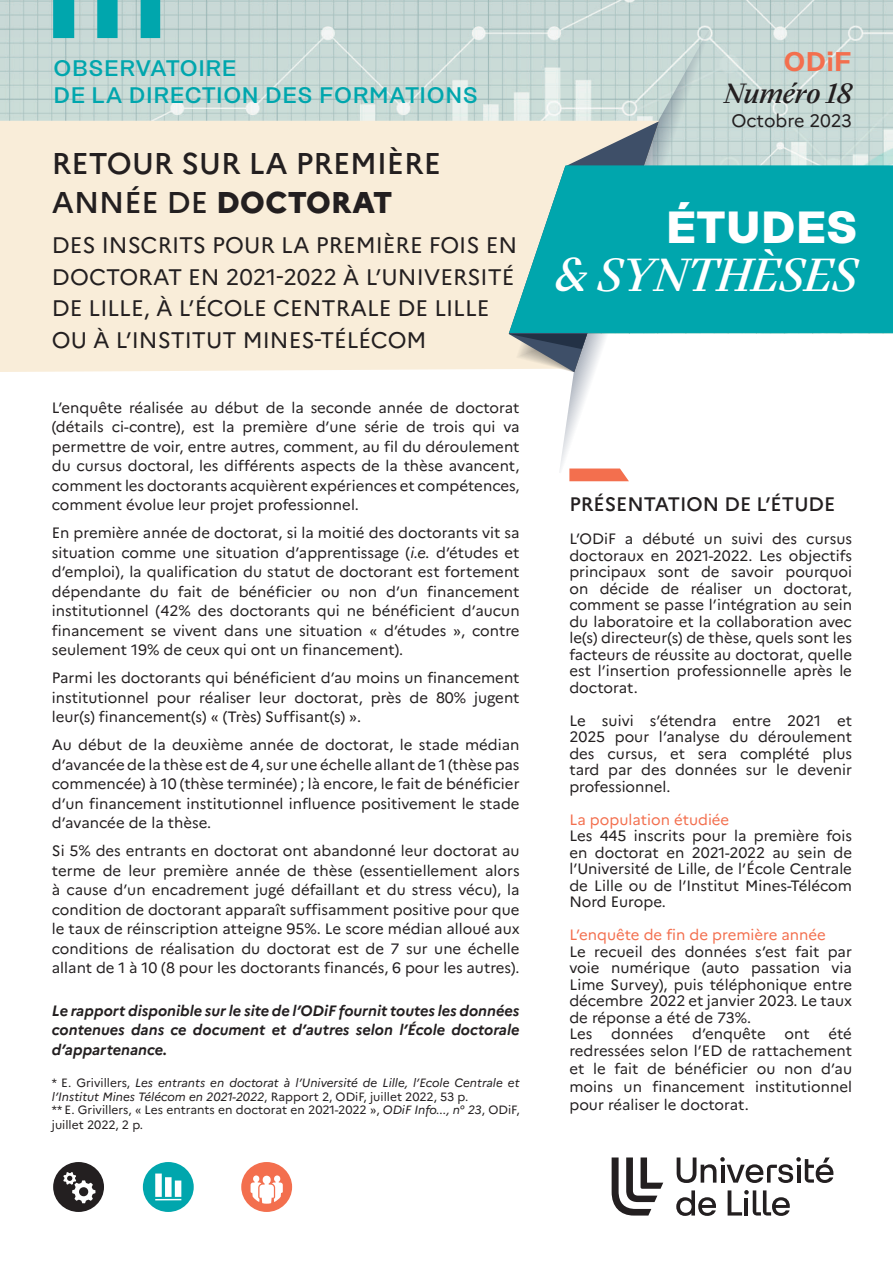
<style>
.page{position:relative;width:893px;height:1263px;background:#fff}
.page>*{position:absolute;margin:0;border:0;box-sizing:border-box;transform-origin:0 0}
.t1{font:italic 500 45px "Eliza";color:#fff}
.t2{font:700 45px "Rational Display";color:#fff}
.t3{font:500 30px/39px "Marianne";color:#231f20}
.t4{font:italic 500 27px "Eliza";color:#231f20}
.t5{font:600 27px "Rational Display";color:#f36f4e}
.t6{font:22.5px/31.5px "Marianne";color:#231f20}
.t7{font:500 22.5px/27px "Rational Display";color:#00a6ad}
.t8{font:500 19.5px "Marianne";color:#231f20}
.t9{font:18px "Marianne";color:#231f20}
.t10{font:15px/16.5px "Marianne";color:#231f20;text-align:justify}
.t11{font:italic 700 15px/19.5px "Marianne";color:#231f20;text-align:justify}
.t12{font:15px "Marianne";color:#f36f4e}
.t13{font:italic 12px/13.5px "Marianne";color:#231f20}
.t14{font:12px "Marianne";color:#231f20}
.s1{font-weight:800}
.s2{font-style:italic}
.s3{font-style:normal}
</style>
<div class="page">
<img style="left:0;top:0;width:893px;height:334px">
<svg style="left:559px;top:31px;width:150px;height:440px"></svg>
<div style="left:0;top:121px;width:659px;height:252px;background:#f9edd9"></div>
<svg style="left:509px;top:121px;width:150px;height:251px"></svg>
<svg style="left:509px;top:165px;width:384px;height:168px;background:#17acb1"></svg>
<svg style="left:53px;top:0;width:156px;height:38px;background:#76c2c3"></svg>
<svg style="left:612px;top:1157px;width:51px;height:58px"></svg>
<svg style="left:676px;top:1190px;width:40px;height:26px"></svg>
<svg style="left:728px;top:1190px;width:62px;height:26px"></svg>
<svg style="left:677px;top:1157px;width:156px;height:26px"></svg>
<svg style="left:143px;top:1162px;width:51px;height:50px"></svg>
<svg style="left:241px;top:1162px;width:51px;height:50px"></svg>
<svg style="left:53px;top:1162px;width:51px;height:50px"></svg>
<svg style="left:569px;top:468px;width:60px;height:13px"></svg>
<h3 class="t7" style="left:53px;top:54px;width:427px">OBSERVATOIRE<br>DE LA DIRECTION DES FORMATIONS</h3>
<h2 class="t3" style="left:52px;top:141px;width:390px">RETOUR SUR LA PREMIÈRE<br>ANNÉE DE <span class="s1">DOCTORAT</span></h2>
<h3 class="t6" style="left:52px;top:227px;width:467px">DES INSCRITS POUR LA PREMIÈRE FOIS EN DOCTORAT EN 2021-2022 À L’UNIVERSITÉ DE LILLE, À L’ÉCOLE CENTRALE DE LILLE OU À L’INSTITUT MINES-TÉLÉCOM</h3>
<p class="t10" style="left:52px;top:396px;width:469px;line-height:19.5px">L’enquête réalisée au début de la seconde année de doctorat (détails ci-contre), est la première d’une série de trois qui va permettre de voir, entre autres, comment, au fil du déroulement du cursus doctoral, les différents aspects de la thèse avancent, comment les doctorants acquièrent expériences et compétences, comment évolue leur projet professionnel.</p>
<p class="t10" style="left:52px;top:522px;width:469px;line-height:19.5px">En première année de doctorat, si la moitié des doctorants vit sa situation comme une situation d’apprentissage (<span class="s2">i.e.</span> d’études et d’emploi), la qualification du statut de doctorant est fortement dépendante du fait de bénéficier ou non d’un financement institutionnel (42% des doctorants qui ne bénéficient d’aucun financement se vivent dans une situation « d’études », contre seulement 19% de ceux qui ont un financement).</p>
<p class="t10" style="left:52px;top:667px;width:469px;line-height:19.5px">Parmi les doctorants qui bénéficient d’au moins un financement institutionnel pour réaliser leur doctorat, près de 80% jugent leur(s) financement(s) « (Très) Suffisant(s) ».</p>
<p class="t10" style="left:52px;top:734px;width:469px;line-height:19.5px">Au début de la deuxième année de doctorat, le stade médian d’avancée de la thèse est de 4, sur une échelle allant de 1 (thèse pas commencée) à 10 (thèse terminée) ; là encore, le fait de bénéficier d’un financement institutionnel influence positivement le stade d’avancée de la thèse.</p>
<p class="t10" style="left:52px;top:840px;width:469px;line-height:19.5px">Si 5% des entrants en doctorat ont abandonné leur doctorat au terme de leur première année de thèse (essentiellement alors à cause d’un encadrement jugé défaillant et du stress vécu), la condition de doctorant apparaît suffisamment positive pour que le taux de réinscription atteigne 95%. Le score médian alloué aux conditions de réalisation du doctorat est de 7 sur une échelle allant de 1 à 10 (8 pour les doctorants financés, 6 pour les autres).</p>
<p class="t11" style="left:52px;top:999px;width:469px">Le rapport disponible sur le site de l’ODiF fournit toutes les données contenues dans ce document et d’autres selon l’École doctorale d’appartenance.</p>
<p class="t13" style="left:52px;top:1075px;width:469px"><span class="s3">* E. Grivillers,</span> Les entrants en doctorat à l’Université de Lille, l’Ecole Centrale et l’Institut Mines Télécom en 2021-2022<span class="s3">, Rapport 2, ODiF, juillet 2022, 53 p.<br>** E. Grivillers, « Les entrants en doctorat en 2021-2022 »,</span> ODiF Info..., n° 23<span class="s3">, ODiF,</span></p>
<p class="t14" style="left:52px;top:1116px;width:93px">juillet 2022, 2 p.</p>
<h3 class="t5" style="left:783px;top:45px;width:70px">ODiF</h3>
<h3 class="t4" style="left:725px;top:76px;width:129px">Numéro 18</h3>
<p class="t9" style="left:731px;top:107px;width:122px">Octobre 2023</p>
<h1 class="t2" style="left:666px;top:200px;width:193px">ÉTUDES</h1>
<h1 class="t1" style="left:554px;top:246px;width:305px">&amp; SYNTHÈSES</h1>
<h3 class="t8" style="left:569px;top:489px;width:267px">PRÉSENTATION DE L’ÉTUDE</h3>
<p class="t10" style="left:569px;top:529px;width:284px">L’ODiF a débuté un suivi des cursus doctoraux en 2021-2022. Les objectifs principaux sont de savoir pourquoi on décide de réaliser un doctorat, comment se passe l’intégration au sein du laboratoire et la collaboration avec le(s) directeur(s) de thèse, quels sont les facteurs de réussite au doctorat, quelle est l’insertion professionnelle après le doctorat.</p>
<p class="t10" style="left:569px;top:711px;width:284px">Le suivi s’étendra entre 2021 et 2025 pour l’analyse du déroulement des cursus, et sera complété plus tard par des données sur le devenir professionnel.</p>
<p class="t12" style="left:569px;top:808px;width:161px">La population étudiée</p>
<p class="t10" style="left:569px;top:826px;width:284px">Les 445 inscrits pour la première fois en doctorat en 2021-2022 au sein de l’Université de Lille, de l’École Centrale de Lille ou de l’Institut Mines-Télécom Nord Europe.</p>
<p class="t12" style="left:569px;top:923px;width:258px">L’enquête de fin de première année</p>
<p class="t10" style="left:569px;top:942px;width:284px;text-align:left">Le recueil des données s’est fait par voie numérique (auto passation via<br>Lime Survey), puis téléphonique entre décembre 2022 et janvier 2023. Le taux de réponse a été de 73%.<br>Les</p>
<p class="t10" style="left:569px;top:1024px;width:284px;text-align:right">été<br>redressées selon l’ED de rattachement</p>
<p class="t10" style="left:569px;top:1058px;width:284px;line-height:18px">et le fait de bénéficier ou non d’au moins un financement institutionnel pour réaliser le doctorat.</p>
<p class="t10" style="left:611px;top:1024px;width:64px">données</p>
<p class="t10" style="left:692px;top:1024px;width:75px">d’enquête</p>
<p class="t10" style="left:784px;top:1024px;width:27px">ont</p>
</div>
